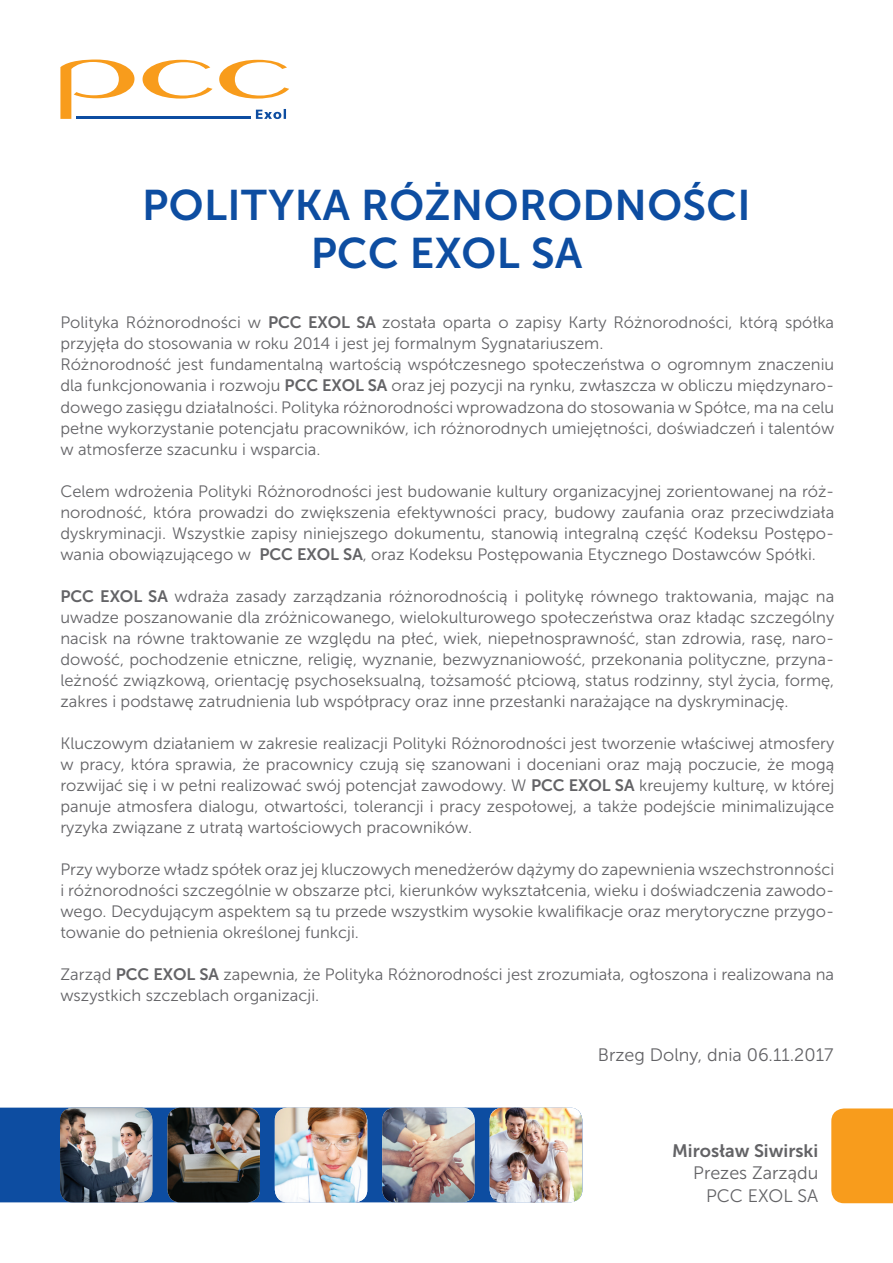
<style>
.page{position:relative;width:893px;height:1263px;background:#fff}
.page>*{position:absolute;margin:0;border:0;box-sizing:border-box;transform-origin:0 0}
.t1{font:42.6px/47.7px "Museo Sans 700";letter-spacing:.01em;color:#0d4da1;text-align:center}
.t2{font:18px/22.5px "Museo Sans 300";color:#636366;text-align:right}
.t3{font:18px "Museo Sans 700";color:#636366}
.t4{font:16.5px/21px "Museo Sans 300";color:#636366;text-align:justify}
.s1{font-family:"Museo Sans 700"}
</style>
<div class="page">
<svg style="left:219px;top:60px;width:70px;height:39px"></svg>
<svg style="left:143px;top:60px;width:70px;height:39px"></svg>
<svg style="left:60px;top:60px;width:74px;height:59px"></svg>
<svg style="left:256px;top:109px;width:30px;height:10px"></svg>
<hr style="left:76px;top:117px;width:175px;height:2px;background:#0d4da1">
<div style="left:0;top:1107px;width:490px;height:95px;background:#0d4da1"></div>
<img style="left:382px;top:1107px;width:93px;height:95px">
<div style="left:59px;top:1105px;width:96px;height:97px;background:#231f20;opacity:.53"></div>
<img style="left:490px;top:1107px;width:92px;height:95px">
<img style="left:167px;top:1107px;width:93px;height:95px">
<img style="left:275px;top:1107px;width:92px;height:95px">
<div style="left:831px;top:1108px;width:62px;height:95px;background:#f89c1c"></div>
<h1 class="t1" style="left:142px;top:182px;width:610px">POLITYKA RÓŻNORODNOŚCI<br>PCC EXOL SA</h1>
<p class="t4" style="left:60px;top:312px;width:775px;text-align:left">Polityka Różnorodności w <span class="s1">PCC EXOL SA</span> została oparta o zapisy Karty Różnorodności, którą spółka przyjęła do stosowania w roku 2014 i jest jej formalnym Sygnatariuszem.<br>Różnorodność jest fundamentalną wartością współczesnego społeczeństwa o ogromnym znaczeniu dla funkcjonowania i rozwoju <span class="s1">PCC EXOL SA</span> oraz jej pozycji na rynku, zwłaszcza w obliczu międzynaro&shy;dowego zasięgu działalności. Polityka różnorodności wprowadzona do stosowania w Spółce, ma na celu pełne wykorzystanie potencjału pracowników, ich różnorodnych umiejętności, doświadczeń i talentów w atmosferze szacunku i wsparcia.</p>
<p class="t4" style="left:60px;top:480px;width:775px">Celem wdrożenia Polityki Różnorodności jest budowanie kultury organizacyjnej zorientowanej na róż&shy;norodność, która prowadzi do zwiększenia efektywności pracy, budowy zaufania oraz przeciwdziała dyskryminacji. Wszystkie zapisy niniejszego dokumentu, stanowią integralną część Kodeksu Postępo&shy;wania obowiązującego w <span class="s1">PCC EXOL SA</span>, oraz Kodeksu Postępowania Etycznego Dostawców Spółki.</p>
<p class="t4" style="left:60px;top:585px;width:775px"><span class="s1">PCC EXOL SA</span> wdraża zasady zarządzania różnorodnością i politykę równego traktowania, mając na uwadze poszanowanie dla zróżnicowanego, wielokulturowego społeczeństwa oraz kładąc szczególny nacisk na równe traktowanie ze względu na płeć, wiek, niepełnosprawność, stan zdrowia, rasę, naro&shy;dowość, pochodzenie etniczne, religię, wyznanie, bezwyznaniowość, przekonania polityczne, przyna&shy;leżność związkową, orientację psychoseksualną, tożsamość płciową, status rodzinny, styl życia, formę, zakres i podstawę zatrudnienia lub współpracy oraz inne przesłanki narażające na dyskryminację.</p>
<p class="t4" style="left:60px;top:732px;width:775px">Kluczowym działaniem w zakresie realizacji Polityki Różnorodności jest tworzenie właściwej atmosfery w pracy, która sprawia, że pracownicy czują się szanowani i doceniani oraz mają poczucie, że mogą rozwijać się i w pełni realizować swój potencjał zawodowy. W <span class="s1">PCC EXOL SA</span> kreujemy kulturę, w której panuje atmosfera dialogu, otwartości, tolerancji i pracy zespołowej, a także podejście minimalizujące ryzyka związane z utratą wartościowych pracowników.</p>
<p class="t4" style="left:60px;top:858px;width:775px">Przy wyborze władz spółek oraz jej kluczowych menedżerów dążymy do zapewnienia wszechstronności i różnorodności szczególnie w obszarze płci, kierunków wykształcenia, wieku i doświadczenia zawodo&shy;wego. Decydującym aspektem są tu przede wszystkim wysokie kwalifikacje oraz merytoryczne przygo&shy;towanie do pełnienia określonej funkcji.</p>
<p class="t4" style="left:60px;top:963px;width:775px">Zarząd <span class="s1">PCC EXOL SA</span> zapewnia, że Polityka Różnorodności jest zrozumiała, ogłoszona i realizowana na wszystkich szczeblach organizacji.</p>
<p class="t2" style="left:598px;top:1043px;width:237px">Brzeg Dolny, dnia 06.11.2017</p>
<p class="t3" style="left:672px;top:1141px;width:148px">Mirosław Siwirski</p>
<p class="t2" style="left:693px;top:1162px;width:127px">Prezes Zarządu<br>PCC EXOL SA</p>
</div>
